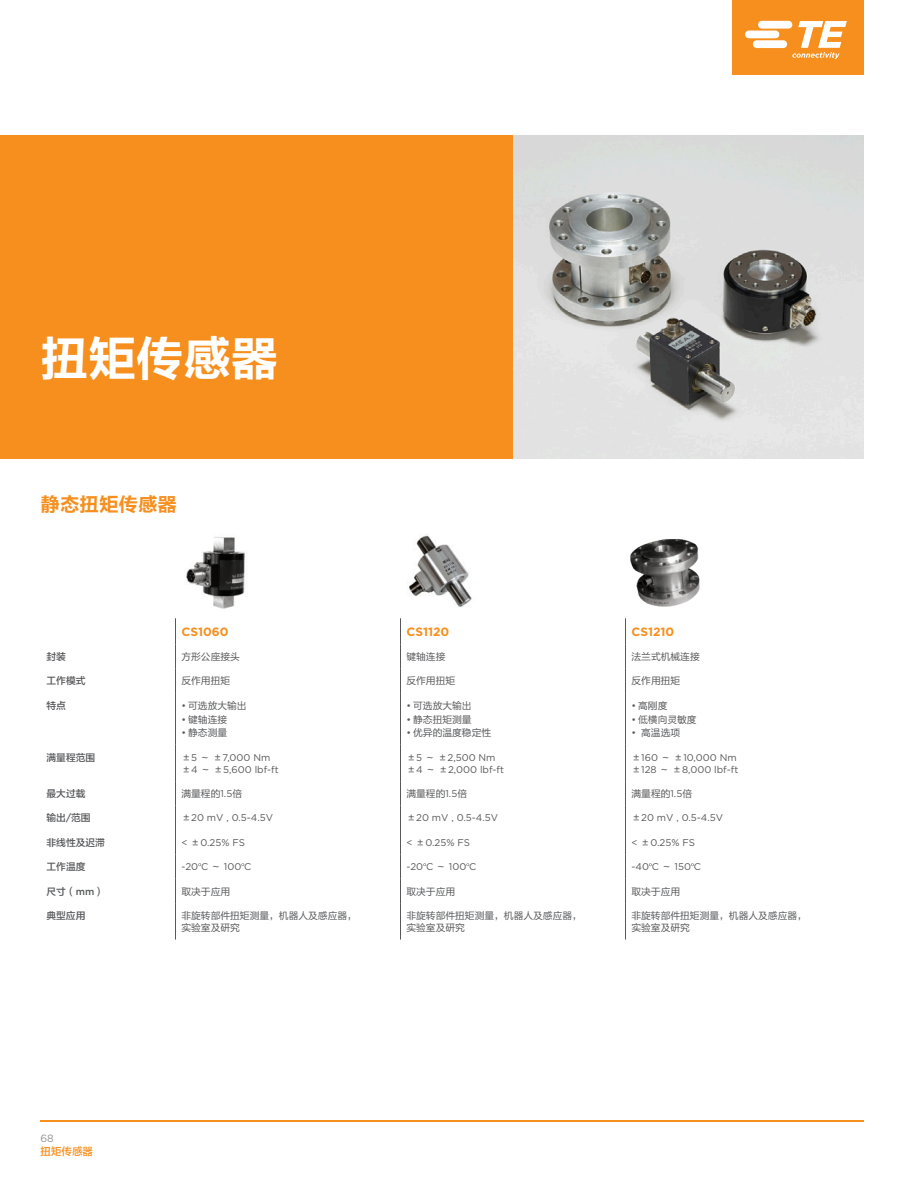
<style>
.page{position:relative;width:918px;height:1188px;background:#fff}
.page>*{position:absolute;margin:0;border:0;box-sizing:border-box;transform-origin:0 0}
.t1{font:48px "FZLTCHJW GB1 0";letter-spacing:-.01em;color:#fff}
.t2{font:19.5px "FZLTCHJW GB1 0";color:#f68f1e}
.t3{font:700 12px "Gotham";color:#f68f1e}
.t4{font:10.5px "FZLTZHJW GB1 0";color:#f68f1e}
.t5{font:10.5px "Gotham";color:#919295}
.t6{font:9.75px/12px "FZLTHJW GB1 0";color:#57585a}
.t7{font:9.75px/12px "Gotham";color:#57585a}
.t8{font:9.75px "FZLTZHJW GB1 0";color:#57585a}
.s1{font-family:"Gotham"}
.s2{font-family:"FZLTHJW GB1 0"}
.s3{font-family:"Gotham";font-weight:500}
</style>
<div class="page">
<hr style="left:40px;top:1120px;width:824px;height:2px;background:#f68f1e">
<div style="left:732px;top:0;width:132px;height:74px;background:#f68f1e"></div>
<svg style="left:745px;top:21px;width:102px;height:38px"></svg>
<svg style="left:175px;top:618px;width:1px;height:75px"></svg>
<hr style="left:175px;top:693px;width:1px;height:52px;background:#57585a">
<hr style="left:175px;top:745px;width:1px;height:36px;background:#57585a">
<svg style="left:175px;top:781px;width:1px;height:122px"></svg>
<hr style="left:175px;top:903px;width:1px;height:37px;background:#57585a">
<svg style="left:400px;top:618px;width:1px;height:75px"></svg>
<hr style="left:400px;top:693px;width:1px;height:52px;background:#57585a">
<hr style="left:400px;top:745px;width:1px;height:36px;background:#57585a">
<svg style="left:400px;top:781px;width:1px;height:122px"></svg>
<hr style="left:400px;top:903px;width:1px;height:37px;background:#57585a">
<svg style="left:625px;top:618px;width:1px;height:75px"></svg>
<hr style="left:625px;top:693px;width:1px;height:52px;background:#57585a">
<hr style="left:625px;top:745px;width:1px;height:36px;background:#57585a">
<svg style="left:625px;top:781px;width:1px;height:122px"></svg>
<hr style="left:625px;top:903px;width:1px;height:37px;background:#57585a">
<img style="left:186px;top:536px;width:59px;height:73px">
<img style="left:409px;top:535px;width:63px;height:72px">
<img style="left:630px;top:539px;width:70px;height:68px">
<img style="left:513px;top:135px;width:351px;height:324px">
<div style="left:0;top:135px;width:513px;height:324px;background:#f68f1e"></div>
<h1 class="t1" style="left:40px;top:332px;width:240px">扭矩传感器</h1>
<h2 class="t2" style="left:40px;top:494px;width:138px">静态扭矩传感器</h2>
<p class="t3" style="left:182px;top:625px;width:49px">CS1060</p>
<p class="t3" style="left:406px;top:625px;width:44px">CS1120</p>
<p class="t3" style="left:632px;top:625px;width:44px">CS1210</p>
<p class="t8" style="left:46px;top:651px;width:21px">封装</p>
<p class="t6" style="left:181px;top:651px;width:60px">方形公座接头</p>
<p class="t6" style="left:406px;top:651px;width:40px">键轴连接</p>
<p class="t6" style="left:632px;top:651px;width:70px">法兰式机械连接</p>
<p class="t8" style="left:46px;top:676px;width:40px">工作模式</p>
<p class="t6" style="left:181px;top:675px;width:50px">反作用扭矩</p>
<p class="t6" style="left:406px;top:675px;width:50px">反作用扭矩</p>
<p class="t6" style="left:632px;top:675px;width:50px">反作用扭矩</p>
<p class="t8" style="left:46px;top:700px;width:21px">特点</p>
<p class="t6" style="left:181px;top:700px;width:67px"><span class="s1">•</span> 可选放大输出</p>
<p class="t6" style="left:181px;top:713px;width:47px"><span class="s1">•</span> 键轴连接</p>
<p class="t6" style="left:181px;top:727px;width:47px"><span class="s1">•</span> 静态测量</p>
<p class="t6" style="left:406px;top:700px;width:67px"><span class="s1">•</span> 可选放大输出</p>
<p class="t6" style="left:406px;top:713px;width:67px"><span class="s1">•</span> 静态扭矩测量</p>
<p class="t6" style="left:406px;top:727px;width:86px"><span class="s1">•</span> 优异的温度稳定性</p>
<p class="t6" style="left:632px;top:700px;width:37px"><span class="s1">•</span> 高刚度</p>
<p class="t6" style="left:632px;top:713px;width:67px"><span class="s1">•</span> 低横向灵敏度</p>
<p class="t6" style="left:632px;top:727px;width:50px"><span class="s1">•</span> 高温选项</p>
<p class="t8" style="left:46px;top:752px;width:50px">满量程范围</p>
<p class="t7" style="left:181px;top:751px;width:99px"><span class="s2">±</span>5 <span class="s2">～ ±</span>7,000 Nm <span class="s2">±</span>4 <span class="s2">～ ±</span>5,600 lbf-ft</p>
<p class="t7" style="left:406px;top:751px;width:99px"><span class="s2">±</span>5 <span class="s2">～ ±</span>2,500 Nm <span class="s2">±</span>4 <span class="s2">～ ±</span>2,000 lbf-ft</p>
<p class="t7" style="left:632px;top:751px;width:108px"><span class="s2">±</span>160 <span class="s2">～ ±</span>10,000 Nm <span class="s2">±</span>128 <span class="s2">～ ±</span>8,000 lbf-ft</p>
<p class="t8" style="left:46px;top:788px;width:40px">最大过载</p>
<p class="t6" style="left:181px;top:788px;width:62px">满量程的<span class="s1">1.5</span>倍</p>
<p class="t6" style="left:406px;top:788px;width:62px">满量程的<span class="s1">1.5</span>倍</p>
<p class="t6" style="left:632px;top:788px;width:62px">满量程的<span class="s1">1.5</span>倍</p>
<p class="t8" style="left:46px;top:813px;width:46px">输出<span class="s3">/</span>范围</p>
<p class="t7" style="left:181px;top:812px;width:93px"><span class="s2">±</span>20 mV , 0.5-4.5V</p>
<p class="t7" style="left:406px;top:812px;width:93px"><span class="s2">±</span>20 mV , 0.5-4.5V</p>
<p class="t7" style="left:632px;top:812px;width:93px"><span class="s2">±</span>20 mV , 0.5-4.5V</p>
<p class="t8" style="left:46px;top:837px;width:60px">非线性及迟滞</p>
<p class="t7" style="left:181px;top:836px;width:65px">&lt; <span class="s2">±</span>0.25% FS</p>
<p class="t7" style="left:406px;top:836px;width:65px">&lt; <span class="s2">±</span>0.25% FS</p>
<p class="t7" style="left:632px;top:836px;width:65px">&lt; <span class="s2">±</span>0.25% FS</p>
<p class="t8" style="left:46px;top:861px;width:40px">工作温度</p>
<p class="t7" style="left:181px;top:861px;width:71px">-20 C <span class="s2">～</span> 100 C</p>
<p class="t7" style="left:406px;top:861px;width:71px">-20 C <span class="s2">～</span> 100 C</p>
<p class="t7" style="left:631px;top:861px;width:71px">-40 C <span class="s2">～</span> 150 C</p>
<p class="t8" style="left:46px;top:886px;width:59px">尺寸（<span class="s3">mm</span>）</p>
<p class="t6" style="left:181px;top:885px;width:50px">取决于应用</p>
<p class="t6" style="left:406px;top:885px;width:50px">取决于应用</p>
<p class="t6" style="left:631px;top:885px;width:50px">取决于应用</p>
<p class="t8" style="left:46px;top:910px;width:40px">典型应用</p>
<p class="t6" style="left:181px;top:910px;width:177px">非旋转部件扭矩测量，机器人及感应器，实验室及研究</p>
<p class="t6" style="left:406px;top:910px;width:177px">非旋转部件扭矩测量，机器人及感应器，实验室及研究</p>
<p class="t6" style="left:631px;top:910px;width:177px">非旋转部件扭矩测量，机器人及感应器，实验室及研究</p>
<p class="t5" style="left:40px;top:1132px;width:15px">68</p>
<p class="t4" style="left:40px;top:1146px;width:54px">扭矩传感器</p>
</div>
